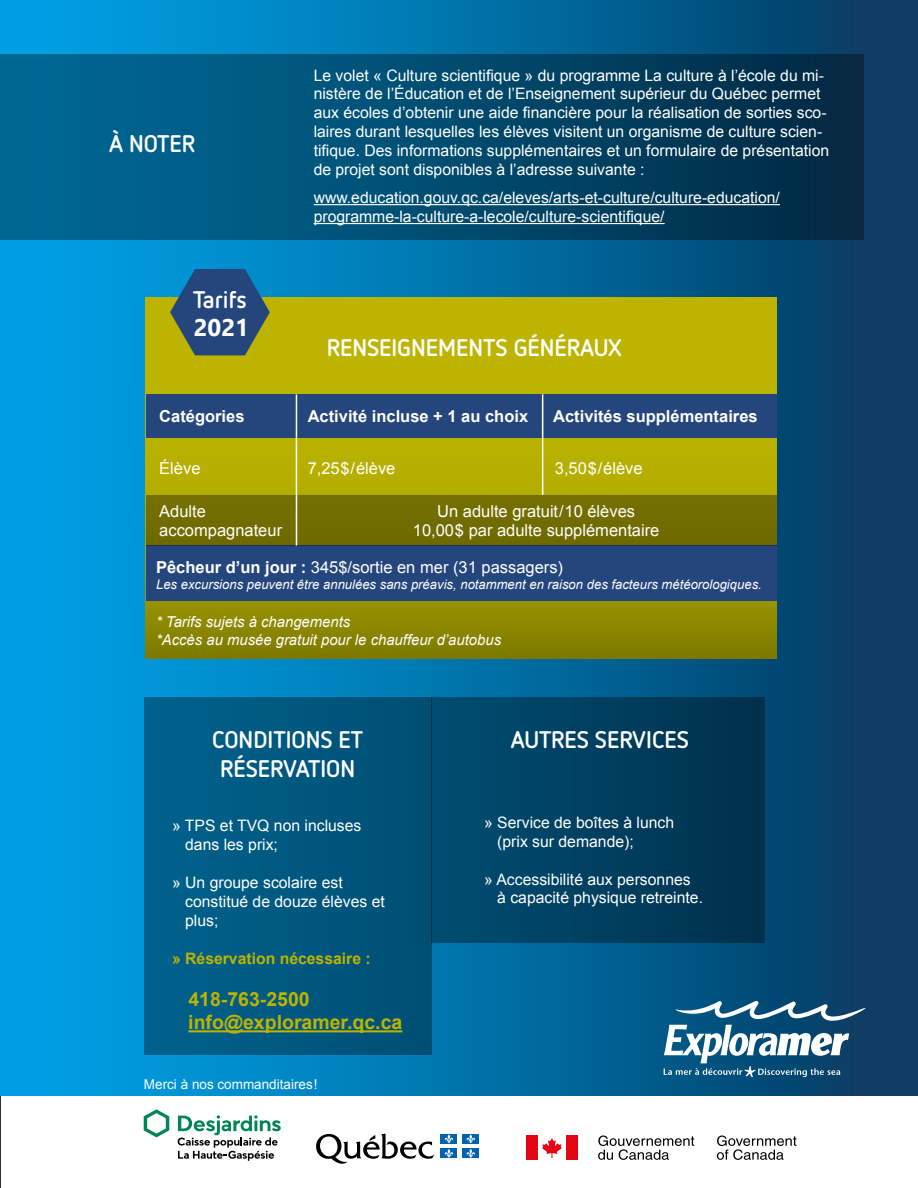
<style>
.page{position:relative;width:918px;height:1188px;background:#fff}
.page>*{position:absolute;margin:0;border:0;box-sizing:border-box;transform-origin:0 0}
.t1{font:700 24px/28.8px "Netto OT";color:#fff;text-align:center}
.t2{font:700 24px "Gadugi";color:#fff}
.t3{font:700 19.5px/23.4px "Arial";color:#bcb400}
.t4{font:16.5px/19.8px "Arial";color:#fff}
.t5{font:700 16.5px "Arial";color:#fff}
.t6{font:15.75px/18.9px "Arial";color:#fff}
.t7{font:700 15.75px "Arial";color:#bcb400}
.t8{font:italic 15px/18px "Arial";color:#fff}
.t9{font:13.5px "Arial";color:#fff}
.t10{font:italic 13.2px "Arial";color:#fff}
.s1{font-weight:700}
</style>
<div class="page">
<hr style="left:0;top:0;width:1px;height:1188px;background:#333230">
<div style="left:0;top:0;width:918px;height:1095px;background:linear-gradient(to right,#00a8ee,#073b60)"></div>
<div style="left:0;top:54px;width:864px;height:186px;background:linear-gradient(to right,#006d9b,#022a44)"></div>
<div style="left:144px;top:697px;width:287px;height:358px;background:#005980"></div>
<div style="left:431px;top:697px;width:334px;height:246px;background:linear-gradient(to right,#004e72,#00304d)"></div>
<svg style="left:146px;top:297px;width:631px;height:361px;background:#aca500"></svg>
<hr style="left:314px;top:204px;width:466px;height:1px;background:#fff">
<hr style="left:314px;top:223px;width:351px;height:1px;background:#fff">
<hr style="left:188px;top:1030px;width:214px;height:2px;background:#bcb400">
<svg style="left:170px;top:269px;width:100px;height:86px;background:#365d74"></svg>
<div style="left:146px;top:394px;width:631px;height:44px;background:#25467d"></div>
<div style="left:146px;top:546px;width:631px;height:55px;background:#25467d"></div>
<div style="left:146px;top:495px;width:631px;height:51px;background:#716d00"></div>
<hr style="left:296px;top:394px;width:1px;height:152px;background:#fff">
<hr style="left:542px;top:394px;width:1px;height:101px;background:#fff">
<svg style="left:717px;top:1136px;width:79px;height:24px"></svg>
<div style="left:526px;top:1136px;width:12px;height:24px;background:#e30613"></div>
<div style="left:566px;top:1136px;width:12px;height:24px;background:#e30613"></div>
<svg style="left:542px;top:1138px;width:20px;height:20px"></svg>
<svg style="left:598px;top:1136px;width:96px;height:24px"></svg>
<svg style="left:316px;top:1133px;width:118px;height:31px"></svg>
<div style="left:441px;top:1134px;width:16px;height:10px;background:#0063af"></div>
<svg style="left:444px;top:1134px;width:9px;height:9px"></svg>
<div style="left:462px;top:1134px;width:17px;height:10px;background:#0063af"></div>
<svg style="left:466px;top:1134px;width:9px;height:9px"></svg>
<div style="left:441px;top:1148px;width:16px;height:10px;background:#0063af"></div>
<svg style="left:444px;top:1149px;width:9px;height:9px"></svg>
<div style="left:462px;top:1148px;width:17px;height:10px;background:#0063af"></div>
<svg style="left:466px;top:1149px;width:9px;height:9px"></svg>
<svg style="left:144px;top:1109px;width:25px;height:28px"></svg>
<svg style="left:178px;top:1115px;width:103px;height:46px"></svg>
<svg style="left:664px;top:1001px;width:202px;height:76px"></svg>
<h1 class="t1" style="left:109px;top:129px;width:87px">À NOTER</h1>
<h1 class="t1" style="left:193px;top:285px;width:55px">Tarifs</h1>
<h1 class="t2" style="left:194px;top:313px;width:57px">2021</h1>
<p class="t6" style="left:314px;top:66px;width:517px">Le volet « Culture scientifique » du programme La culture à l’école du mi&shy;nistère de l’Éducation et de l’Enseignement supérieur du Québec permet aux écoles d’obtenir une aide financière pour la réalisation de sorties sco&shy;laires durant lesquelles les élèves visitent un organisme de culture scien&shy;tifique. Des informations supplémentaires et un formulaire de présentation de projet sont disponibles à l’adresse suivante :</p>
<p class="t6" style="left:314px;top:188px;width:468px">www.education.gouv.qc.ca/eleves/arts-et-culture/culture-education/ programme-la-culture-a-lecole/culture-scientifique/</p>
<h1 class="t1" style="left:327px;top:332px;width:296px">RENSEIGNEMENTS GÉNÉRAUX</h1>
<p class="t5" style="left:308px;top:406px;width:222px">Activité incluse + 1 au choix</p>
<p class="t5" style="left:553px;top:406px;width:206px">Activités supplémentaires</p>
<p class="t5" style="left:159px;top:406px;width:87px">Catégories</p>
<p class="t4" style="left:159px;top:458px;width:43px">Élève</p>
<p class="t4" style="left:159px;top:501px;width:124px">Adulte accompagnateur</p>
<p class="t4" style="left:156px;top:558px;width:409px"><span class="s1">Pêcheur d’un jour :</span> 345$/sortie en mer (31 passagers)</p>
<p class="t10" style="left:156px;top:576px;width:607px">Les excursions peuvent être annulées sans préavis, notamment en raison des facteurs météorologiques.</p>
<p class="t8" style="left:156px;top:613px;width:347px">* Tarifs sujets à changements<br>*Accès au musée gratuit pour le chauffeur d’autobus</p>
<p class="t4" style="left:308px;top:458px;width:89px">7,25$/élève</p>
<p class="t4" style="left:555px;top:458px;width:89px">3,50$/élève</p>
<p class="t4" style="left:413px;top:501px;width:248px;text-align:center">Un adulte gratuit/10 élèves<br>10,00$ par adulte supplémentaire</p>
<h1 class="t1" style="left:212px;top:725px;width:153px">CONDITIONS ET<br>RÉSERVATION</h1>
<h1 class="t1" style="left:511px;top:725px;width:180px">AUTRES SERVICES</h1>
<p class="t6" style="left:185px;top:816px;width:178px;text-indent:-13px">» TPS et TVQ non incluses dans les prix;</p>
<p class="t6" style="left:185px;top:873px;width:201px;text-indent:-13px">» Un groupe scolaire est constitué de douze élèves et plus;</p>
<p class="t7" style="left:172px;top:948px;width:200px">» Réservation nécessaire :</p>
<p class="t3" style="left:188px;top:988px;width:216px">418-763-2500 info@exploramer.qc.ca</p>
<p class="t9" style="left:144px;top:1076px;width:175px">Merci à nos commanditaires!</p>
<p class="t6" style="left:497px;top:813px;width:178px;text-indent:-13px">» Service de boîtes à lunch (prix sur demande);</p>
<p class="t6" style="left:497px;top:870px;width:207px;text-indent:-13px">» Accessibilité aux personnes à capacité physique retreinte.</p>
</div>
